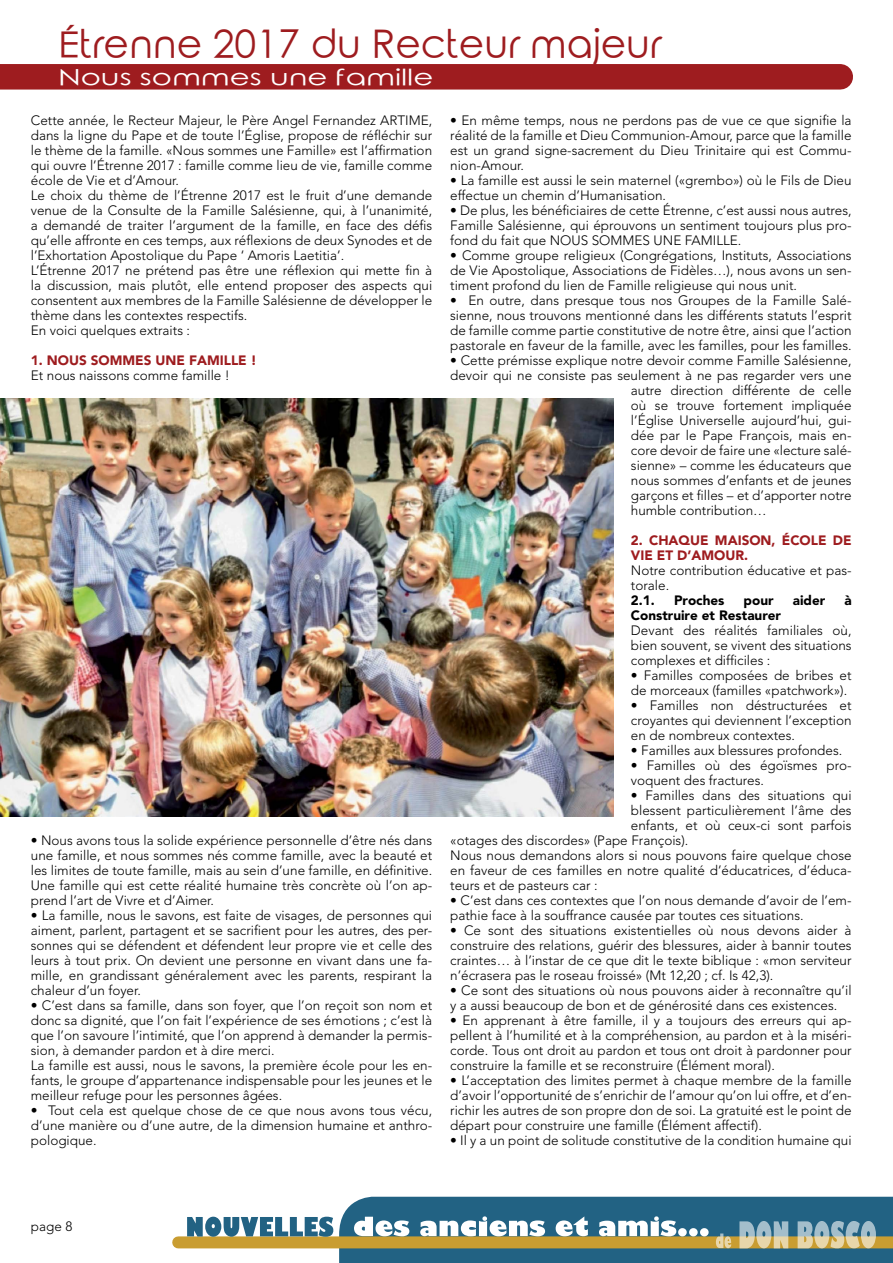
<style>
.page{position:relative;width:893px;height:1263px;background:#fff}
.page>*{position:absolute;margin:0;border:0;box-sizing:border-box;transform-origin:0 0}
.t1{font:39px "Rounded Elegance";color:#9e1c1f}
.t2{font:22.5px "Rounded Elegance";color:#fff;scale:1.36 1}
.t3{font:300 13.5px/15px "Avenir";color:#000;text-align:justify}
.t4{font:900 13.5px/15px "Avenir";color:#9e1c1f}
.t5{font:900 13.5px "Avenir";color:#000}
</style>
<div class="page">
<div style="left:178px;top:1236px;width:715px;height:12px;background:#c99d31"></div>
<svg style="left:187px;top:1217px;width:146px;height:20px"></svg>
<svg style="left:339px;top:1197px;width:554px;height:66px"></svg>
<div style="left:0;top:64px;width:840px;height:26px;background:#9e1c1f"></div>
<img style="left:0;top:398px;width:614px;height:418px">
<h1 class="t1" style="left:58px;top:22px;width:605px">Étrenne 2017 du Recteur majeur</h1>
<h2 class="t2" style="left:58px;top:65px;width:278px">Nous sommes une famille</h2>
<p class="t3" style="left:31px;top:113px;width:403px;text-align:left">Cette année, le Recteur Majeur, le Père Angel Fernandez ARTIME, dans la ligne du Pape et de toute l’Église, propose de réfléchir sur le thème de la famille. «Nous sommes une Famille» est l’affirmation qui ouvre l’Étrenne 2017 : famille comme lieu de vie, famille comme école de Vie et d’Amour.<br>Le choix du thème de l’Étrenne 2017 est le fruit d’une demande venue de la Consulte de la Famille Salésienne, qui, à l’unanimité, a demandé de traiter l’argument de la famille, en face des défis qu’elle affronte en ces temps, aux réflexions de deux Synodes et de l’Exhortation Apostolique du Pape ‘ Amoris Laetitia’.<br>L’Étrenne 2017 ne prétend pas être une réflexion qui mette fin à la discussion, mais plutôt, elle entend proposer des aspects qui consentent aux membres de la Famille Salésienne de développer le thème dans les contextes respectifs.<br>En voici quelques extraits :</p>
<p class="t4" style="left:31px;top:353px;width:227px">1. NOUS SOMMES UNE FAMILLE !</p>
<p class="t3" style="left:31px;top:368px;width:201px">Et nous naissons comme famille !</p>
<p class="t3" style="left:450px;top:113px;width:403px">• En même temps, nous ne perdons pas de vue ce que signifie la réalité de la famille et Dieu Communion-Amour, parce que la famille est un grand signe-sacrement du Dieu Trinitaire qui est Commu&shy;nion-Amour.</p>
<p class="t3" style="left:450px;top:173px;width:403px">• La famille est aussi le sein maternel («grembo») où le Fils de Dieu effectue un chemin d’Humanisation.</p>
<p class="t3" style="left:450px;top:203px;width:403px">• De plus, les bénéficiaires de cette Étrenne, c’est aussi nous autres, Famille Salésienne, qui éprouvons un sentiment toujours plus pro&shy;fond du fait que NOUS SOMMES UNE FAMILLE.</p>
<p class="t3" style="left:450px;top:248px;width:403px">• Comme groupe religieux (Congrégations, Instituts, Associations de Vie Apostolique, Associations de Fidèles…), nous avons un sen&shy;timent profond du lien de Famille religieuse qui nous unit.</p>
<p class="t3" style="left:450px;top:293px;width:403px">• En outre, dans presque tous nos Groupes de la Famille Salé&shy;sienne, nous trouvons mentionné dans les différents statuts l’esprit de famille comme partie constitutive de notre être, ainsi que l’action pastorale en faveur de la famille, avec les familles, pour les familles.</p>
<p class="t3" style="left:450px;top:353px;width:403px">• Cette prémisse explique notre devoir comme Famille Salésienne,</p>
<p class="t3" style="left:450px;top:368px;width:403px">devoir qui ne consiste pas seulement à ne pas regarder vers une</p>
<p class="t3" style="left:631px;top:383px;width:222px">autre direction différente de celle</p>
<p class="t3" style="left:631px;top:398px;width:222px">où se trouve fortement impliquée</p>
<p class="t3" style="left:631px;top:413px;width:222px">l’Église Universelle aujourd’hui, gui-</p>
<p class="t3" style="left:631px;top:428px;width:222px">dée par le Pape François, mais en-</p>
<p class="t3" style="left:631px;top:443px;width:222px">core devoir de faire une «lecture salé-</p>
<p class="t3" style="left:631px;top:458px;width:222px">sienne» – comme les éducateurs que</p>
<p class="t3" style="left:631px;top:473px;width:222px">nous sommes d’enfants et de jeunes</p>
<p class="t3" style="left:631px;top:488px;width:222px">garçons et filles – et d’apporter notre</p>
<p class="t3" style="left:631px;top:503px;width:137px">humble contribution…</p>
<p class="t4" style="left:631px;top:533px;width:222px">2. CHAQUE MAISON, ÉCOLE DE<br>VIE ET D’AMOUR.</p>
<p class="t3" style="left:631px;top:563px;width:222px">Notre contribution éducative et pas&shy;torale.</p>
<p class="t5" style="left:631px;top:592px;width:25px">2.1.</p>
<p class="t5" style="left:674px;top:592px;width:52px">Proches</p>
<p class="t5" style="left:744px;top:592px;width:31px">pour</p>
<p class="t5" style="left:793px;top:592px;width:34px">aider</p>
<p class="t5" style="left:844px;top:592px;width:9px">à</p>
<p class="t5" style="left:631px;top:607px;width:152px">Construire et Restaurer</p>
<p class="t3" style="left:631px;top:623px;width:222px">Devant des réalités familiales où, bien souvent, se vivent des situations complexes et difficiles :</p>
<p class="t3" style="left:631px;top:668px;width:222px">• Familles composées de bribes et de morceaux (familles «patchwork»).</p>
<p class="t3" style="left:631px;top:698px;width:222px">• Familles non déstructurées et croyantes qui deviennent l’exception en de nombreux contextes.</p>
<p class="t3" style="left:631px;top:743px;width:213px">• Familles aux blessures profondes.</p>
<p class="t3" style="left:631px;top:758px;width:222px">• Familles où des égoïsmes pro&shy;voquent des fractures.</p>
<p class="t3" style="left:631px;top:788px;width:222px">• Familles dans des situations qui</p>
<p class="t3" style="left:631px;top:803px;width:222px">blessent particulièrement l’âme des</p>
<p class="t3" style="left:631px;top:818px;width:222px">enfants, et où ceux-ci sont parfois</p>
<p class="t3" style="left:450px;top:833px;width:240px">«otages des discordes» (Pape François).</p>
<p class="t3" style="left:450px;top:848px;width:403px">Nous nous demandons alors si nous pouvons faire quelque chose</p>
<p class="t3" style="left:450px;top:863px;width:403px">en faveur de ces familles en notre qualité d’éducatrices, d’éduca-</p>
<p class="t3" style="left:450px;top:878px;width:149px">teurs et de pasteurs car :</p>
<p class="t3" style="left:450px;top:893px;width:403px">• C’est dans ces contextes que l’on nous demande d’avoir de l’em&shy;pathie face à la souffrance causée par toutes ces situations.</p>
<p class="t3" style="left:450px;top:923px;width:403px">• Ce sont des situations existentielles où nous devons aider à construire des relations, guérir des blessures, aider à bannir toutes craintes… à l’instar de ce que dit le texte biblique : «mon serviteur n’écrasera pas le roseau froissé» (Mt 12,20 ; cf. Is 42,3).</p>
<p class="t3" style="left:450px;top:983px;width:403px">• Ce sont des situations où nous pouvons aider à reconnaître qu’il y a aussi beaucoup de bon et de générosité dans ces existences.</p>
<p class="t3" style="left:450px;top:1013px;width:403px">• En apprenant à être famille, il y a toujours des erreurs qui ap&shy;pellent à l’humilité et à la compréhension, au pardon et à la miséri&shy;corde. Tous ont droit au pardon et tous ont droit à pardonner pour construire la famille et se reconstruire (Élément moral).</p>
<p class="t3" style="left:450px;top:1073px;width:403px">• L’acceptation des limites permet à chaque membre de la famille d’avoir l’opportunité de s’enrichir de l’amour qu’on lui offre, et d’en&shy;richir les autres de son propre don de soi. La gratuité est le point de départ pour construire une famille (Élément affectif).</p>
<p class="t3" style="left:450px;top:1133px;width:403px">• Il y a un point de solitude constitutive de la condition humaine qui</p>
<p class="t3" style="left:31px;top:833px;width:403px">• Nous avons tous la solide expérience personnelle d’être nés dans une famille, et nous sommes nés comme famille, avec la beauté et les limites de toute famille, mais au sein d’une famille, en définitive.<br>Une famille qui est cette réalité humaine très concrète où l’on ap&shy;prend l’art de Vivre et d’Aimer.</p>
<p class="t3" style="left:31px;top:908px;width:403px">• La famille, nous le savons, est faite de visages, de personnes qui aiment, parlent, partagent et se sacrifient pour les autres, des per&shy;sonnes qui se défendent et défendent leur propre vie et celle des leurs à tout prix. On devient une personne en vivant dans une fa&shy;mille, en grandissant généralement avec les parents, respirant la chaleur d’un foyer.</p>
<p class="t3" style="left:31px;top:998px;width:403px;text-align:left">• C’est dans sa famille, dans son foyer, que l’on reçoit son nom et donc sa dignité, que l’on fait l’expérience de ses émotions ; c’est là que l’on savoure l’intimité, que l’on apprend à demander la permis&shy;sion, à demander pardon et à dire merci.<br>La famille est aussi, nous le savons, la première école pour les en&shy;fants, le groupe d’appartenance indispensable pour les jeunes et le meilleur refuge pour les personnes âgées.</p>
<p class="t3" style="left:31px;top:1103px;width:403px">• Tout cela est quelque chose de ce que nous avons tous vécu, d’une manière ou d’une autre, de la dimension humaine et anthro&shy;pologique.</p>
<p class="t3" style="left:31px;top:1219px;width:43px">page 8</p>
</div>
